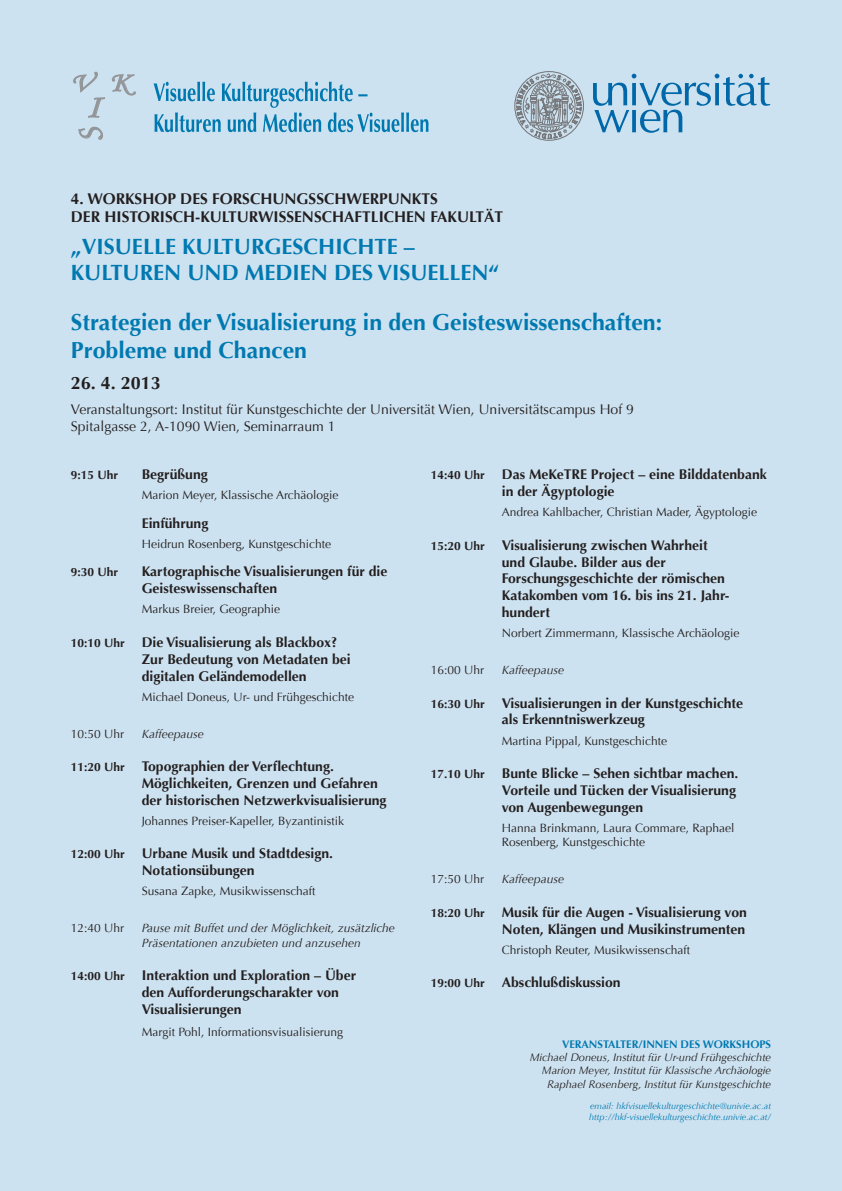
<style>
.page{position:relative;width:842px;height:1191px;background:#cde2f0}
.page>*{position:absolute;margin:0;border:0;box-sizing:border-box;transform-origin:0 0}
.t1{font:27.6px "Monotype Corsiva";color:#939598;scale:1.24 1}
.Absatzformat_1{font:700 23.1px/27.7px "Optima";color:#0079b1}
.t2{font:700 22px/26.4px "Optima";color:#0079b1}
.Absatzformat_1-2{font:700 18px "Optima";color:#231f20}
.t3{font:700 15.5px/18.6px "Optima";color:#231f20}
.Titel{font:700 14px/16.8px "Optima";color:#231f20}
.Absatzformat_1-3{font:14px "Optima";color:#231f20}
.Autor{font:700 14px "Optima";color:#231f20}
.Absatzformat_1-4{font:700 14px "Optima";color:#231f20}
.Autor-2{font:12px/14.4px "Optima";color:#231f20}
.Autor-3{font:italic 12px/14.4px "Optima";color:#231f20}
.Titel-2{font:12px "Optima";color:#231f20}
.Absatzformat_1-5{font:12px "Optima";color:#231f20}
.Absatzformat_1-6{font:700 12px "Optima";color:#231f20}
.Titel-3{font:700 12px "Optima";color:#231f20}
.Absatzformat_1-7{font:italic 11px "Optima";color:#231f20}
.t4{font:700 11px "Optima";color:#0079b1}
.t5{font:italic 9px "Optima";color:#0079b1}
.s1{font-size:12px}
</style>
<div class="page">
<svg style="left:593px;top:74px;width:177px;height:59px"></svg>
<svg style="left:514px;top:71px;width:70px;height:70px"></svg>
<svg style="left:154px;top:82px;width:274px;height:50px"></svg>
<svg style="left:112px;top:74px;width:24px;height:22px"></svg>
<svg style="left:73px;top:71px;width:32px;height:69px"></svg>
<p class="t1" style="left:70px;top:66px;width:51px">V K</p>
<p class="t3" style="left:71px;top:189px;width:434px">4. WORKSHOP DES FORSCHUNGSSCHWERPUNKTS<br>DER HISTORISCH-KULTURWISSENSCHAFTLICHEN FAKULTÄT</p>
<p class="t2" style="left:71px;top:233px;width:430px">„VISUELLE KULTURGESCHICHTE –<br>KULTUREN UND MEDIEN DES VISUELLEN“</p>
<p class="Absatzformat_1" style="left:71px;top:309px;width:593px">Strategien der Visualisierung in den Geisteswissenschaften:<br>Probleme und Chancen</p>
<p class="Absatzformat_1-2" style="left:71px;top:372px;width:92px">26. 4. 2013</p>
<p class="Absatzformat_1-3" style="left:71px;top:401px;width:564px">Veranstaltungsort: Institut für Kunstgeschichte der Universität Wien, Universitätscampus Hof 9</p>
<p class="Absatzformat_1-3" style="left:71px;top:418px;width:266px">Spitalgasse 2, A-1090 Wien, Seminarraum 1</p>
<p class="Absatzformat_1-6" style="left:71px;top:468px;width:49px">9:15 Uhr</p>
<p class="Absatzformat_1-4" style="left:142px;top:466px;width:68px">Begrüßung</p>
<p class="Absatzformat_1-5" style="left:142px;top:488px;width:198px">Marion Meyer, Klassische Archäologie</p>
<p class="Autor" style="left:142px;top:515px;width:68px">Einführung</p>
<p class="Autor-2" style="left:142px;top:536px;width:191px">Heidrun Rosenberg, Kunstgeschichte</p>
<p class="Titel-3" style="left:71px;top:565px;width:49px">9:30 Uhr</p>
<p class="Titel" style="left:142px;top:563px;width:247px">Kartographische Visualisierungen für die<br>Geisteswissenschaften</p>
<p class="Autor-2" style="left:142px;top:602px;width:140px">Markus Breier, Geographie</p>
<p class="Titel" style="left:142px;top:634px;width:211px;text-indent:-71px"><span class="s1">10:10 Uhr</span> Die Visualisierung als Blackbox?<br>Zur Bedeutung von Metadaten bei digitalen Geländemodellen</p>
<p class="Autor-2" style="left:142px;top:689px;width:214px">Michael Doneus, Ur- und Frühgeschichte</p>
<p class="Autor-2" style="left:71px;top:726px;width:55px">10:50 Uhr</p>
<p class="Autor-3" style="left:142px;top:726px;width:64px">Kaffeepause</p>
<p class="Titel" style="left:142px;top:758px;width:246px;text-indent:-71px"><span class="s1">11:20 Uhr</span> Topographien der Verflechtung.<br>Möglichkeiten, Grenzen und Gefahren der historischen Netzwerkvisualisierung</p>
<p class="Autor-2" style="left:142px;top:813px;width:204px">Johannes Preiser-Kapeller, Byzantinistik</p>
<p class="Titel" style="left:71px;top:845px;width:264px;text-align:center"><span class="s1">12:00 Uhr</span> Urbane Musik und Stadtdesign.<br>Notationsübungen</p>
<p class="Autor-2" style="left:142px;top:884px;width:175px">Susana Zapke, Musikwissenschaft</p>
<p class="Autor-2" style="left:71px;top:921px;width:55px">12:40 Uhr</p>
<p class="Autor-3" style="left:142px;top:921px;width:255px">Pause mit Buffet und der Möglichkeit, zusätzliche<br>Präsentationen anzubieten und anzusehen</p>
<p class="Titel" style="left:142px;top:967px;width:216px;text-indent:-71px"><span class="s1">14:00 Uhr</span> Interaktion und Exploration – Über den Aufforderungscharakter von<br>Visualisierungen</p>
<p class="Autor-2" style="left:142px;top:1025px;width:203px">Margit Pohl, Informationsvisualisierung</p>
<p class="Titel" style="left:502px;top:466px;width:266px;text-indent:-71px"><span class="s1">14:40 Uhr</span> Das MeKeTRE Project – eine Bilddatenbank in der Ägyptologie</p>
<p class="Autor-2" style="left:502px;top:505px;width:257px">Andrea Kahlbacher, Christian Mader, Ägyptologie</p>
<p class="Titel" style="left:502px;top:537px;width:228px;text-indent:-71px"><span class="s1">15:20 Uhr</span> Visualisierung zwischen Wahrheit und Glaube. Bilder aus der<br>Forschungsgeschichte der römischen<br>Katakomben vom 16. bis ins 21. Jahr&shy;hundert</p>
<p class="Titel-2" style="left:502px;top:626px;width:239px">Norbert Zimmermann, Klassische Archäologie</p>
<p class="Autor-2" style="left:431px;top:663px;width:55px">16:00 Uhr</p>
<p class="Autor-3" style="left:502px;top:663px;width:64px">Kaffeepause</p>
<p class="Titel" style="left:502px;top:694px;width:243px;text-indent:-71px"><span class="s1">16:30 Uhr</span> Visualisierungen in der Kunstgeschichte als Erkenntniswerkzeug</p>
<p class="Autor-2" style="left:502px;top:733px;width:167px">Martina Pippal, Kunstgeschichte</p>
<p class="Titel" style="left:502px;top:765px;width:238px;text-indent:-71px"><span class="s1">17.10 Uhr</span> Bunte Blicke – Sehen sichtbar machen.<br>Vorteile und Tücken der Visualisierung von Augenbewegungen</p>
<p class="Autor-2" style="left:502px;top:820px;width:234px">Hanna Brinkmann, Laura Commare, Raphael<br>Rosenberg, Kunstgeschichte</p>
<p class="Autor-2" style="left:431px;top:872px;width:55px">17:50 Uhr</p>
<p class="Autor-3" style="left:502px;top:872px;width:64px">Kaffeepause</p>
<p class="Titel" style="left:431px;top:903px;width:318px;text-align:right"><span class="s1">18:20 Uhr</span> Musik für die Augen - Visualisierung von<br>Noten, Klängen und Musikinstrumenten</p>
<p class="Titel-2" style="left:502px;top:942px;width:190px">Christoph Reuter, Musikwissenschaft</p>
<p class="Titel" style="left:431px;top:974px;width:191px"><span class="s1">19:00 Uhr</span> Abschlußdiskussion</p>
<p class="t4" style="left:562px;top:1038px;width:211px">VERANSTALTER/INNEN DES WORKSHOPS</p>
<p class="Absatzformat_1-7" style="left:530px;top:1051px;width:243px">Michael Doneus, Institut für Ur-und Frühgeschichte</p>
<p class="Absatzformat_1-7" style="left:542px;top:1064px;width:231px">Marion Meyer, Institut für Klassische Archäologie</p>
<p class="Absatzformat_1-7" style="left:547px;top:1077px;width:225px">Raphael Rosenberg, Institut für Kunstgeschichte</p>
<p class="t5" style="left:590px;top:1101px;width:182px">email: hkfvisuellekulturgeschichte@univie.ac.at</p>
<p class="t5" style="left:589px;top:1111px;width:183px">http://hkf-visuellekulturgeschichte.univie.ac.at/</p>
</div>
